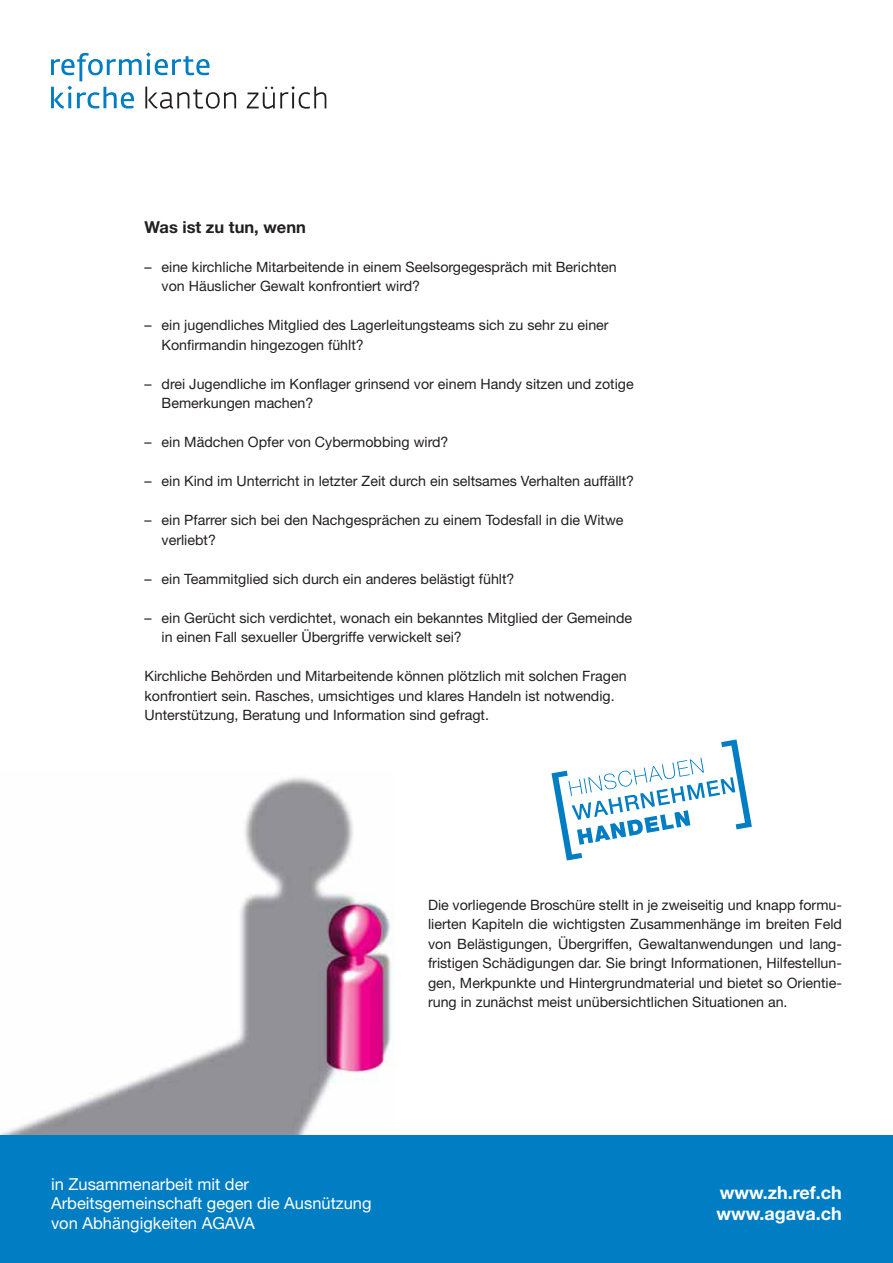
<style>
.page{position:relative;width:893px;height:1263px;background:#fff}
.page>*{position:absolute;margin:0;border:0;box-sizing:border-box;transform-origin:0 0}
.t1{font:700 18px/21px "Helvetica Neue LT Pro";color:#fff}
.t2{font:16.5px/19.5px "Helvetica Neue LT Pro";color:#fff}
.t3{font:700 16.5px "Helvetica Neue LT Pro";color:#231f20}
.t4{font:14.25px/19.5px "Helvetica Neue LT Pro";color:#231f20}
</style>
<div class="page">
<svg style="left:51px;top:52px;width:185px;height:57px"></svg>
<svg style="left:247px;top:86px;width:79px;height:23px"></svg>
<svg style="left:551px;top:739px;width:201px;height:122px"></svg>
<img style="left:0;top:777px;width:392px;height:358px">
<div style="left:0;top:1135px;width:893px;height:128px;background:#007dc3"></div>
<p class="t3" style="left:145px;top:221px;width:163px">Was ist zu tun, wenn</p>
<p class="t4" style="left:162px;top:259px;width:457px;text-indent:-17px">– eine kirchliche Mitarbeitende in einem Seelsorgegespräch mit Berichten von Häuslicher Gewalt konfrontiert wird?</p>
<p class="t4" style="left:162px;top:317px;width:449px;text-indent:-17px">– ein jugendliches Mitglied des Lagerleitungsteams sich zu sehr zu einer<br>Konfirmandin hingezogen fühlt?</p>
<p class="t4" style="left:162px;top:376px;width:474px;text-indent:-17px">– drei Jugendliche im Konflager grinsend vor einem Handy sitzen und zotige<br>Bemerkungen machen?</p>
<p class="t4" style="left:145px;top:434px;width:305px">– ein Mädchen Opfer von Cybermobbing wird?</p>
<p class="t4" style="left:145px;top:473px;width:491px">– ein Kind im Unterricht in letzter Zeit durch ein seltsames Verhalten auffällt?</p>
<p class="t4" style="left:162px;top:512px;width:463px;text-indent:-17px">– ein Pfarrer sich bei den Nachgesprächen zu einem Todesfall in die Witwe verliebt?</p>
<p class="t4" style="left:145px;top:571px;width:371px">– ein Teammitglied sich durch ein anderes belästigt fühlt?</p>
<p class="t4" style="left:162px;top:610px;width:472px;text-indent:-17px">– ein Gerücht sich verdichtet, wonach ein bekanntes Mitglied der Gemeinde in einen Fall sexueller Übergriffe verwickelt sei?</p>
<p class="t4" style="left:145px;top:668px;width:483px">Kirchliche Behörden und Mitarbeitende können plötzlich mit solchen Fragen konfrontiert sein. Rasches, umsichtiges und klares Handeln ist notwendig.<br>Unterstützung, Beratung und Information sind gefragt.</p>
<p class="t4" style="left:428px;top:896px;width:415px;text-align:justify">Die vorliegende Broschüre stellt in je zweiseitig und knapp formu&shy;lierten Kapiteln die wichtigsten Zusammenhänge im breiten Feld von Belästigungen, Übergriffen, Gewaltanwendungen und lang&shy;fristigen Schädigungen dar. Sie bringt Informationen, Hilfestellun&shy;gen, Merkpunkte und Hintergrundmaterial und bietet so Orientie&shy;rung in zunächst meist unübersichtlichen Situationen an.</p>
<p class="t2" style="left:51px;top:1176px;width:322px">in Zusammenarbeit mit der<br>Arbeitsgemeinschaft gegen die Ausnützung von Abhängigkeiten AGAVA</p>
<p class="t1" style="left:717px;top:1184px;width:127px">www.zh.ref.ch www.agava.ch</p>
</div>
